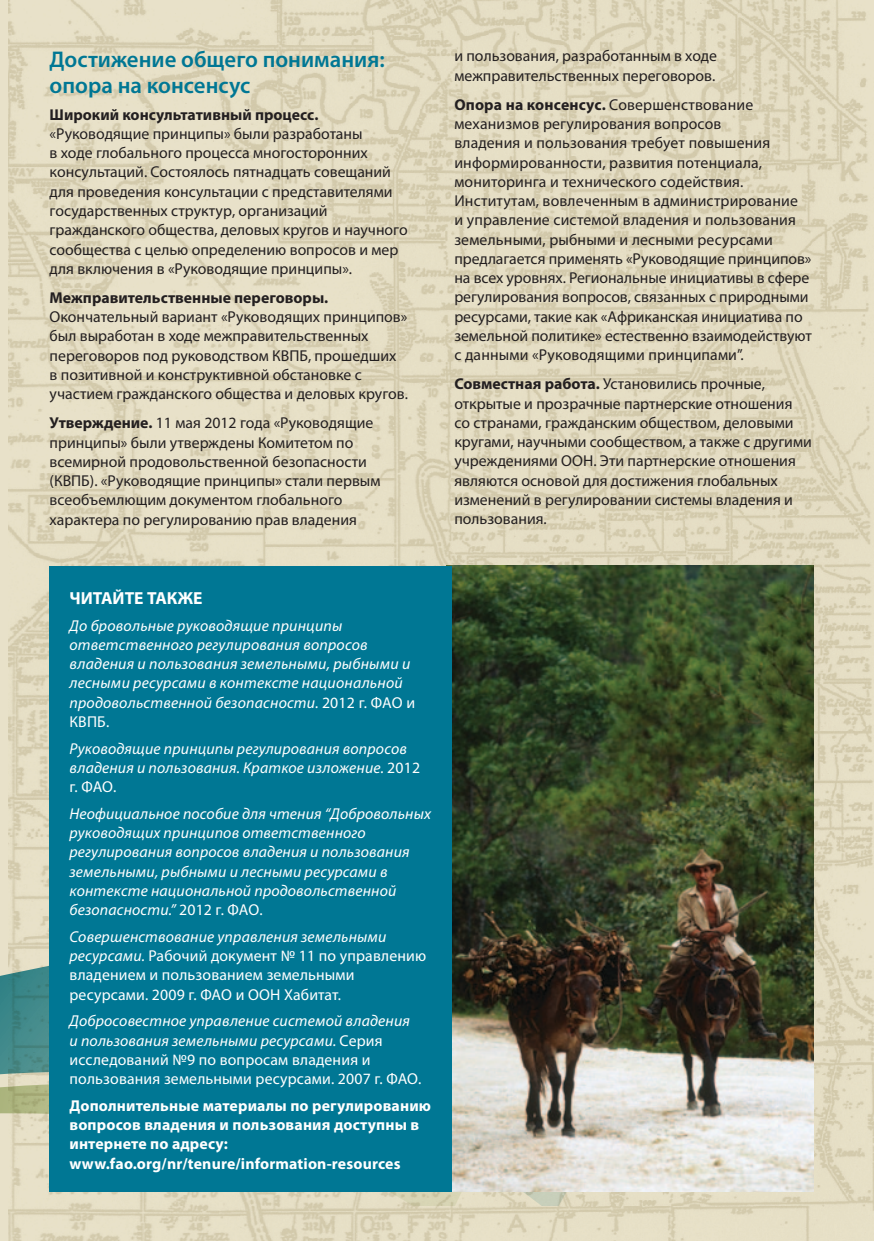
<style>
.page{position:relative;width:874px;height:1241px;background:#fff}
.page>*{position:absolute;margin:0;border:0;box-sizing:border-box;transform-origin:0 0}
.t1{font:600 22.75px/26.2px "Myriad Pro";color:#007794}
.t2{font:700 17.5px "Myriad Pro";color:#fff}
.t3{font:15.75px/19.2px "Myriad Pro";color:#231f20}
.t4{font:italic 15.75px/19.2px "Myriad Pro";letter-spacing:.01em;color:#fff}
.t5{font:15.75px/19.2px "Myriad Pro";letter-spacing:.01em;color:#fff}
.t6{font:700 15.75px/19.2px "Myriad Pro";letter-spacing:.01em;color:#fff}
.t7{font:700 15.75px "Myriad Pro";color:#231f20}
.s1{font-weight:700}
.s2{font-style:normal}
.s3{font-style:italic}
</style>
<div class="page">
<img style="left:8px;top:0;width:865px;height:1240px">
<svg style="left:0;top:1099px;width:695px;height:106px;background:#d6d5bc"></svg>
<svg style="left:0;top:927px;width:50px;height:172px;background:#7ea69a"></svg>
<img style="left:451px;top:565px;width:361px;height:626px">
<div style="left:50px;top:565px;width:401px;height:626px;background:#007794"></div>
<h1 class="t1" style="left:50px;top:45px;width:336px">Достижение общего понимания: опора на консенсус</h1>
<p class="t7" style="left:50px;top:104px;width:270px">Широкий консультативный процесс.</p>
<p class="t3" style="left:50px;top:124px;width:359px">«Руководящие принципы» были разработаны<br>в ходе глобального процесса многосторонних консультаций. Состоялось пятнадцать совещаний для проведения консультации с представителями государственных структур, организаций гражданского общества, деловых кругов и научного сообщества с целью определению вопросов и мер для включения в «Руководящие принципы».</p>
<p class="t7" style="left:50px;top:287px;width:280px">Межправительственные переговоры.</p>
<p class="t3" style="left:50px;top:307px;width:359px">Окончательный вариант «Руководящих принципов» был выработан в ходе межправительственных переговоров под руководством КВПБ, прошедших в позитивной и конструктивной обстановке с участием гражданского общества и деловых кругов.</p>
<p class="t3" style="left:50px;top:413px;width:332px"><span class="s1">Утверждение.</span> 11 мая 2012 года «Руководящие принципы» были утверждены Комитетом по всемирной продовольственной безопасности (КВПБ). «Руководящие принципы» стали первым всеобъемлющим документом глобального характера по регулированию прав владения</p>
<p class="t3" style="left:454px;top:46px;width:264px">и пользования, разработанным в ходе межправительственных переговоров.</p>
<p class="t3" style="left:454px;top:95px;width:359px"><span class="s1">Опора на консенсус.</span> Совершенствование механизмов регулирования вопросов<br>владения и пользования требует повышения информированности, развития потенциала, мониторинга и технического содействия.<br>Институтам, вовлеченным в администрирование<br>и управление системой владения и пользования земельными, рыбными и лесными ресурсами предлагается применять «Руководящие принципов» на всех уровнях. Региональные инициативы в сфере регулирования вопросов, связанных с природными ресурсами, такие как «Африканская инициатива по земельной политике» естественно взаимодействуют с данными «Руководящими принципами”.</p>
<p class="t3" style="left:454px;top:374px;width:359px"><span class="s1">Совместная работа.</span> Установились прочные, открытые и прозрачные партнерские отношения со странами, гражданским обществом, деловыми кругами, научными сообществом, а также с другими учреждениями ООН. Эти партнерские отношения являются основой для достижения глобальных изменений в регулировании системы владения и пользования.</p>
<p class="t2" style="left:69px;top:586px;width:134px">ЧИТАЙТЕ ТАКЖЕ</p>
<p class="t4" style="left:69px;top:615px;width:347px">До бровольные руководящие принципы ответственного регулирования вопросов владения и пользования земельными, рыбными и лесными ресурсами в контексте национальной продовольственной безопасности. <span class="s2">2012 г. ФАО и КВПБ.</span></p>
<p class="t4" style="left:69px;top:738px;width:352px">Руководящие принципы регулирования вопросов владения и пользования. Краткое изложение. <span class="s2">2012 г. ФАО.</span></p>
<p class="t4" style="left:69px;top:803px;width:363px">Неофициальное пособие для чтения “Добровольных руководящих принципов ответственного регулирования вопросов владения и пользования земельными, рыбными и лесными ресурсами в контексте национальной продовольственной безопасности.” <span class="s2">2012 г. ФАО.</span></p>
<p class="t5" style="left:69px;top:926px;width:358px"><span class="s3">Совершенствование управления земельными ресурсами.</span> Рабочий документ № 11 по управлению владением и пользованием земельными ресурсами. 2009 г. ФАО и ООН Хабитат.</p>
<p class="t5" style="left:69px;top:1010px;width:353px"><span class="s3">Добросовестное управление системой владения и пользования земельными ресурсами.</span> Серия исследований №9 по вопросам владения и пользования земельными ресурсами. 2007 г. ФАО.</p>
<p class="t6" style="left:69px;top:1095px;width:363px">Дополнительные материалы по регулированию вопросов владения и пользования доступны в интернете по адресу: www.fao.org/nr/tenure/information-resources</p>
</div>
